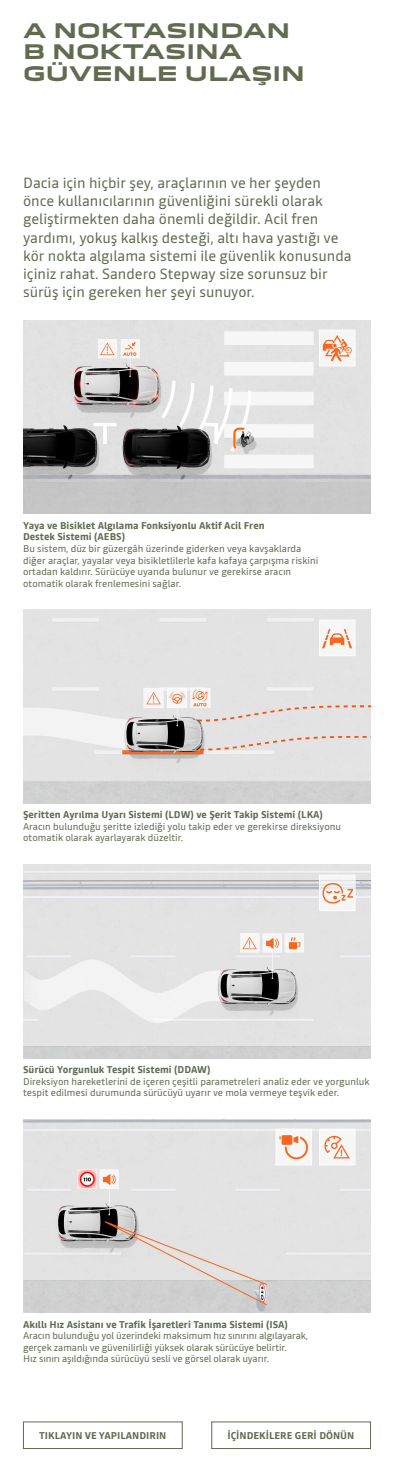
<style>
.page{position:relative;width:394px;height:1472px;background:#fff}
.page>*{position:absolute;margin:0;border:0;box-sizing:border-box;transform-origin:0 0}
.t1{font:700 19.6px/21.3px "Dacia Block Extended";color:#616b50}
.t2{font:14.7px/18.2px "Read";color:#616b50}
.t3{font:9.8px/11.5px "Read";color:#616b50}
.t4{font:700 9.8px/11.5px "Read";color:#616b50}
</style>
<div class="page">
<img style="left:23px;top:864px;width:348px;height:194px">
<img style="left:23px;top:1119px;width:348px;height:193px">
<img style="left:23px;top:320px;width:348px;height:194px">
<img style="left:23px;top:610px;width:348px;height:193px">
<h1 class="t1" style="left:23px;top:20px;width:283px">A NOKTASINDAN<br>B NOKTASINA<br>GÜVENLE ULAŞIN</h1>
<p class="t2" style="left:23px;top:174px;width:330px">Dacia için hiçbir şey, araçlarının ve her şeyden önce kullanıcılarının güvenliğini sürekli olarak geliştirmekten daha önemli değildir. Acil fren yardımı, yokuş kalkış desteği, altı hava yastığı ve kör nokta algılama sistemi ile güvenlik konusunda içiniz rahat. Sandero Stepway size sorunsuz bir sürüş için gereken her şeyi sunuyor.</p>
<p class="t4" style="left:23px;top:519px;width:243px">Yaya ve Bisiklet Algılama Fonksiyonlu Aktif Acil Fren<br>Destek Sistemi (AEBS)</p>
<p class="t3" style="left:23px;top:543px;width:297px">Bu sistem, düz bir güzergâh üzerinde giderken veya kavşaklarda diğer araçlar, yayalar veya bisikletlilerle kafa kafaya çarpışma riskini ortadan kaldırır. Sürücüye uyarıda bulunur ve gerekirse aracın otomatik olarak frenlemesini sağlar.</p>
<p class="t4" style="left:23px;top:809px;width:301px">Şeritten Ayrılma Uyarı Sistemi (LDW) ve Şerit Takip Sistemi (LKA)</p>
<p class="t3" style="left:23px;top:820px;width:319px">Aracın bulunduğu şeritte izlediği yolu takip eder ve gerekirse direksiyonu otomatik olarak ayarlayarak düzeltir.</p>
<p class="t4" style="left:23px;top:1063px;width:189px">Sürücü Yorgunluk Tespit Sistemi (DDAW)</p>
<p class="t3" style="left:23px;top:1075px;width:348px">Direksiyon hareketlerini de içeren çeşitli parametreleri analiz eder ve yorgunluk tespit edilmesi durumunda sürücüyü uyarır ve mola vermeye teşvik eder.</p>
<p class="t4" style="left:23px;top:1318px;width:266px">Akıllı Hız Asistanı ve Trafik İşaretleri Tanıma Sistemi (ISA)</p>
<p class="t3" style="left:23px;top:1330px;width:286px">Aracın bulunduğu yol üzerindeki maksimum hız sınırını algılayarak, gerçek zamanlı ve güvenilirliği yüksek olarak sürücüye belirtir.<br>Hız sınırı aşıldığında sürücüyü sesli ve görsel olarak uyarır.</p>
<p class="t4" style="left:39px;top:1429px;width:129px">TIKLAYIN VE YAPILANDIRIN</p>
<p class="t4" style="left:227px;top:1429px;width:128px">İÇİNDEKİLERE GERİ DÖNÜN</p>
</div>
